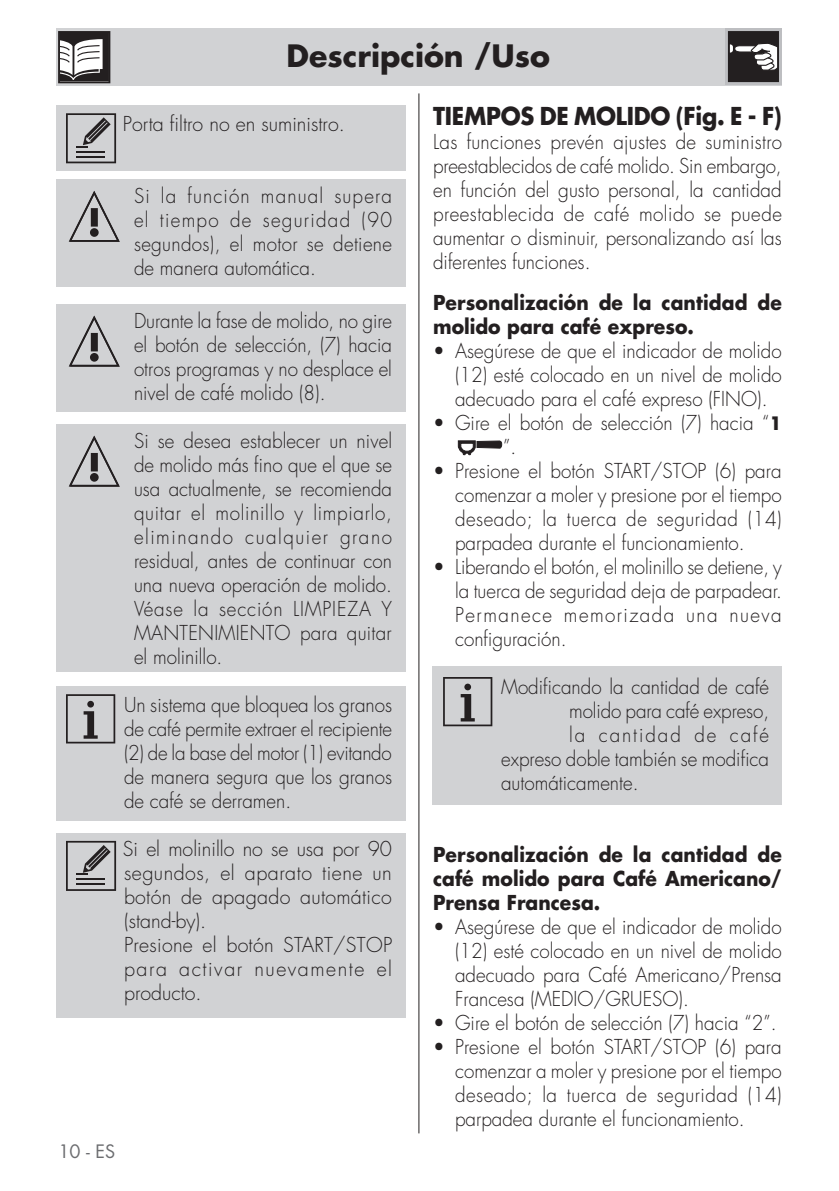
<style>
.page{position:relative;width:839px;height:1191px;background:#fff}
.page>*{position:absolute;margin:0;border:0;box-sizing:border-box;transform-origin:0 0}
.Testo{font:700 30px "Futura Std";color:#231f20}
.testo_tab{font:700 24px "Futura Std";letter-spacing:-.01em;color:#231f20;scale:.94 1}
.testo_tab-2{font:300 20px/24px "Futura Std";color:#231f20;text-align:justify;scale:.94 1}
.testo_tab-3{font:300 20px/24px "Futura Std";color:#231f20;text-align:justify}
.testo_tab-4{font:700 20px/24px "Futura Std";color:#231f20;scale:.94 1}
.testo_tab-5{font:300 20px "Futura Std";letter-spacing:.1em;color:#231f20;scale:.94 1}
.t1{font:18px "Futura Std";color:#6c6d70}
.s1{font-weight:700;font-size:18px}
</style>
<div class="page">
<hr style="left:418px;top:93px;width:1px;height:1040px;background:#231f20">
<div style="left:56px;top:28px;width:726px;height:58px;background:#d1d2d4"></div>
<div style="left:56px;top:833px;width:349px;height:184px;background:#d1d2d4"></div>
<div style="left:56px;top:686px;width:349px;height:134px;background:#d1d2d4"></div>
<div style="left:56px;top:425px;width:349px;height:247px;background:#d1d2d4"></div>
<div style="left:56px;top:304px;width:349px;height:107px;background:#d1d2d4"></div>
<div style="left:56px;top:179px;width:349px;height:108px;background:#d1d2d4"></div>
<div style="left:433px;top:665px;width:349px;height:139px;background:#d1d2d4"></div>
<div style="left:56px;top:105px;width:349px;height:66px;background:#d1d2d4"></div>
<svg style="left:58px;top:31px;width:52px;height:52px;background:#828080"></svg>
<div style="left:725px;top:28px;width:57px;height:57px;background:#bdbec1"></div>
<svg style="left:728px;top:31px;width:51px;height:51px;background:#4d4a4b"></svg>
<svg style="left:66px;top:113px;width:50px;height:50px"></svg>
<svg style="left:69px;top:191px;width:51px;height:51px"></svg>
<svg style="left:69px;top:316px;width:51px;height:51px"></svg>
<svg style="left:69px;top:436px;width:51px;height:51px"></svg>
<svg style="left:66px;top:694px;width:49px;height:49px"></svg>
<svg style="left:66px;top:841px;width:50px;height:50px"></svg>
<svg style="left:458px;top:440px;width:44px;height:15px"></svg>
<svg style="left:443px;top:677px;width:49px;height:49px"></svg>
<p class="Testo" style="left:287px;top:36px;width:265px">Descripción /Uso</p>
<p class="testo_tab-3" style="left:123px;top:113px;width:223px">Porta filtro no en suministro.</p>
<p class="testo_tab-2" style="left:134px;top:185px;width:276px">Si la función manual supera el tiempo de seguridad (90 segundos), el motor se detiene de manera automática.</p>
<p class="testo_tab-2" style="left:134px;top:309px;width:276px">Durante la fase de molido, no gire el botón de selección, (7) hacia otros programas y no desplace el nivel de café molido (8).</p>
<p class="testo_tab-2" style="left:134px;top:429px;width:276px">Si se desea establecer un nivel de molido más fino que el que se usa actualmente, se recomienda quitar el molinillo y limpiarlo, eliminando cualquier grano residual, antes de continuar con una nueva operación de molido.<br>Véase la sección LIMPIEZA Y MANTENIMIENTO para quitar el molinillo.</p>
<p class="testo_tab-2" style="left:124px;top:693px;width:287px">Un sistema que bloquea los granos de café permite extraer el recipiente (2) de la base del motor (1) evitando de manera segura que los granos de café se derramen.</p>
<p class="testo_tab-3" style="left:123px;top:837px;width:271px">Si el molinillo no se usa por 90 segundos, el aparato tiene un botón de apagado automático (stand-by).</p>
<p class="testo_tab-3" style="left:124px;top:933px;width:270px">Presione el botón START/STOP para activar nuevamente el producto.</p>
<p class="t1" style="left:59px;top:1140px;width:58px">10 - ES</p>
<p class="testo_tab" style="left:433px;top:100px;width:373px">TIEMPOS DE MOLIDO (Fig. E - F)</p>
<p class="testo_tab-2" style="left:433px;top:130px;width:373px">Las funciones prevén ajustes de suministro preestablecidos de café molido. Sin embargo, en función del gusto personal, la cantidad preestablecida de café molido se puede aumentar o disminuir, personalizando así las diferentes funciones.</p>
<p class="testo_tab-4" style="left:433px;top:290px;width:372px">Personalización de la cantidad de molido para café expreso.</p>
<p class="testo_tab-2" style="left:455px;top:339px;width:349px;text-indent:-22px">• Asegúrese de que el indicador de molido (12) esté colocado en un nivel de molido adecuado para el café expreso (FINO).</p>
<p class="testo_tab-2" style="left:503px;top:411px;width:298px;text-indent:-70px">• Gire el botón de selección (7) hacia “<span class="s1">1 </span>”.</p>
<p class="testo_tab-2" style="left:455px;top:459px;width:349px;text-indent:-22px">• Presione el botón START/STOP (6) para comenzar a moler y presione por el tiempo deseado; la tuerca de seguridad (14) parpadea durante el funcionamiento.</p>
<p class="testo_tab-2" style="left:455px;top:555px;width:349px;text-indent:-22px">• Liberando el botón, el molinillo se detiene, y la tuerca de seguridad deja de parpadear.<br>Permanece memorizada una nueva configuración.</p>
<p class="testo_tab-2" style="left:501px;top:675px;width:287px">Modificando la cantidad de café</p>
<p class="testo_tab-2" style="left:569px;top:699px;width:214px">molido para café expreso,</p>
<p class="testo_tab-5" style="left:569px;top:723px;width:214px">la cantidad de café</p>
<p class="testo_tab-2" style="left:501px;top:747px;width:287px">expreso doble también se modifica</p>
<p class="testo_tab-2" style="left:501px;top:771px;width:148px">automáticamente.</p>
<p class="testo_tab-4" style="left:433px;top:842px;width:372px;text-align:justify">Personalización de la cantidad de café molido para Café Americano/ Prensa Francesa.</p>
<p class="testo_tab-2" style="left:455px;top:915px;width:349px;text-indent:-22px">• Asegúrese de que el indicador de molido (12) esté colocado en un nivel de molido adecuado para Café Americano/Prensa Francesa (MEDIO/GRUESO).</p>
<p class="testo_tab-2" style="left:433px;top:1011px;width:367px">• Gire el botón de selección (7) hacia “2”.</p>
<p class="testo_tab-2" style="left:455px;top:1035px;width:349px;text-indent:-22px">• Presione el botón START/STOP (6) para comenzar a moler y presione por el tiempo deseado; la tuerca de seguridad (14) parpadea durante el funcionamiento.</p>
</div>
